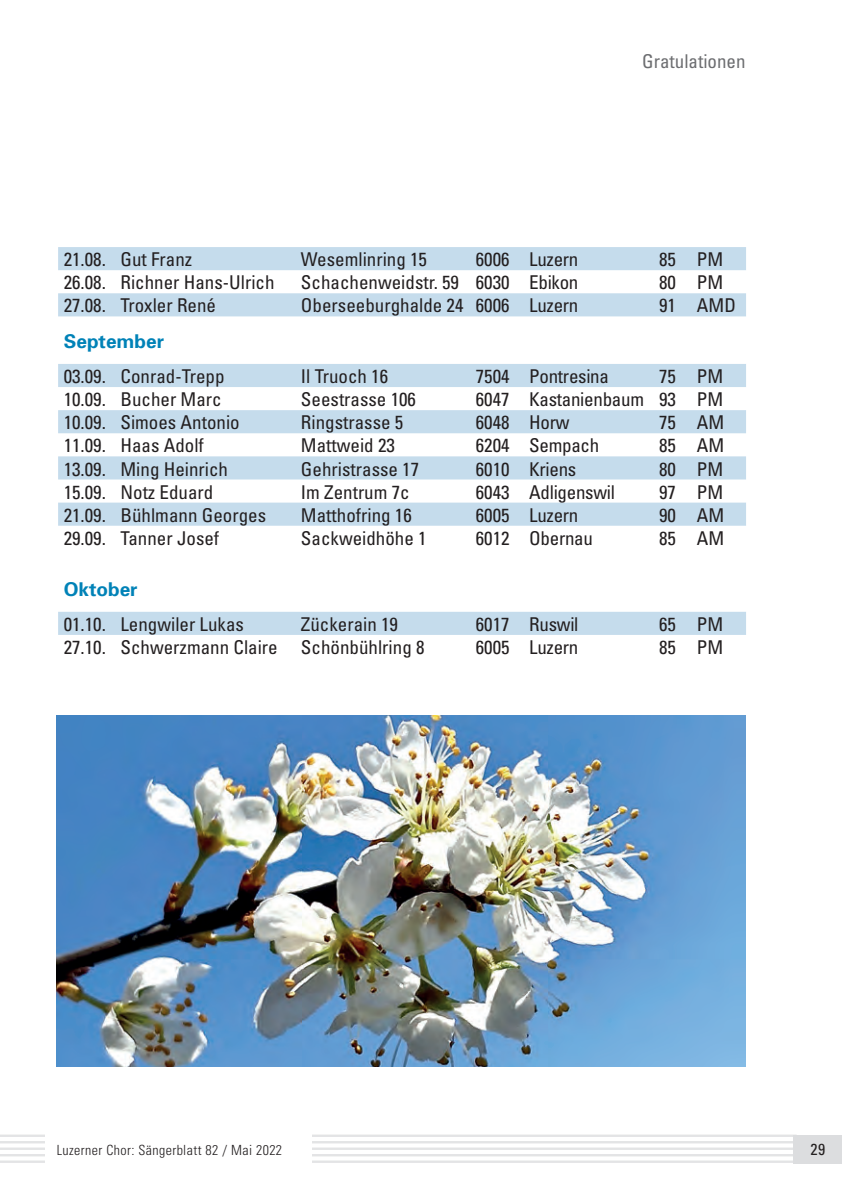
<style>
.page{position:relative;width:842px;height:1191px;background:#fff}
.page>*{position:absolute;margin:0;border:0;box-sizing:border-box;transform-origin:0 0}
.t1{font:condensed 19px "Univers";color:#231f20}
.t2{font:700 19px "Univers";color:#0082b7}
.t3{font:condensed 19px "Univers";color:#6c6d70}
.t4{font:condensed 16px "Univers";color:#231f20}
.t5{font:300 condensed 14px "Univers";letter-spacing:.03em;color:#231f20}
</style>
<div class="page">
<hr style="left:0;top:1141px;width:797px;height:2px;background:#d1d2d4">
<hr style="left:0;top:1134px;width:797px;height:3px;background:#d1d2d4">
<hr style="left:0;top:1147px;width:797px;height:3px;background:#d1d2d4">
<hr style="left:0;top:1154px;width:797px;height:2px;background:#d1d2d4">
<hr style="left:0;top:1160px;width:797px;height:2px;background:#d1d2d4">
<div style="left:794px;top:1134px;width:48px;height:29px;background:#dcdddf"></div>
<div style="left:45px;top:1133px;width:267px;height:32px;background:#fff"></div>
<svg style="left:58px;top:247px;width:688px;height:388px"></svg>
<img style="left:57px;top:715px;width:689px;height:351px">
<p class="t3" style="left:642px;top:50px;width:105px">Gratulationen</p>
<p class="t1" style="left:64px;top:247px;width:130px">21.08. Gut Franz</p>
<p class="t1" style="left:301px;top:247px;width:128px">Wesemlinring 15</p>
<p class="t1" style="left:476px;top:247px;width:104px">6006 Luzern</p>
<p class="t1" style="left:659px;top:247px;width:66px">85 PM</p>
<p class="t1" style="left:64px;top:270px;width:212px">26.08. Richner Hans-Ulrich</p>
<p class="t1" style="left:301px;top:270px;width:279px">Schachenweidstr. 59 6030 Ebikon</p>
<p class="t1" style="left:659px;top:270px;width:66px">80 PM</p>
<p class="t1" style="left:64px;top:294px;width:154px">27.08. Troxler René</p>
<p class="t1" style="left:301px;top:294px;width:279px">Oberseeburghalde 24 6006 Luzern</p>
<p class="t1" style="left:659px;top:294px;width:78px">91 AMD</p>
<p class="t2" style="left:64px;top:329px;width:102px">September</p>
<p class="t1" style="left:64px;top:364px;width:162px">03.09. Conrad-Trepp</p>
<p class="t1" style="left:301px;top:364px;width:89px">Il Truoch 16</p>
<p class="t1" style="left:476px;top:364px;width:135px">7504 Pontresina</p>
<p class="t1" style="left:659px;top:364px;width:66px">75 PM</p>
<p class="t1" style="left:64px;top:387px;width:160px">10.09. Bucher Marc</p>
<p class="t1" style="left:301px;top:387px;width:117px">Seestrasse 106</p>
<p class="t1" style="left:476px;top:387px;width:249px">6047 Kastanienbaum 93 PM</p>
<p class="t1" style="left:64px;top:410px;width:177px">10.09. Simoes Antonio</p>
<p class="t1" style="left:301px;top:410px;width:104px">Ringstrasse 5</p>
<p class="t1" style="left:476px;top:410px;width:95px">6048 Horw</p>
<p class="t1" style="left:659px;top:410px;width:67px">75 AM</p>
<p class="t1" style="left:64px;top:433px;width:142px">11.09. Haas Adolf</p>
<p class="t1" style="left:301px;top:433px;width:95px">Mattweid 23</p>
<p class="t1" style="left:476px;top:433px;width:125px">6204 Sempach</p>
<p class="t1" style="left:659px;top:433px;width:67px">85 AM</p>
<p class="t1" style="left:64px;top:457px;width:166px">13.09. Ming Heinrich</p>
<p class="t1" style="left:301px;top:457px;width:120px">Gehristrasse 17</p>
<p class="t1" style="left:476px;top:457px;width:102px">6010 Kriens</p>
<p class="t1" style="left:659px;top:457px;width:66px">80 PM</p>
<p class="t1" style="left:64px;top:480px;width:151px">15.09. Notz Eduard</p>
<p class="t1" style="left:301px;top:480px;width:110px">Im Zentrum 7c</p>
<p class="t1" style="left:476px;top:480px;width:141px">6043 Adligenswil</p>
<p class="t1" style="left:659px;top:480px;width:66px">97 PM</p>
<p class="t1" style="left:64px;top:503px;width:204px">21.09. Bühlmann Georges</p>
<p class="t1" style="left:301px;top:503px;width:112px">Matthofring 16</p>
<p class="t1" style="left:476px;top:503px;width:104px">6005 Luzern</p>
<p class="t1" style="left:659px;top:503px;width:67px">90 AM</p>
<p class="t1" style="left:64px;top:526px;width:157px">29.09. Tanner Josef</p>
<p class="t1" style="left:301px;top:526px;width:127px">Sackweidhöhe 1</p>
<p class="t1" style="left:476px;top:526px;width:119px">6012 Obernau</p>
<p class="t1" style="left:659px;top:526px;width:67px">85 AM</p>
<p class="t2" style="left:64px;top:577px;width:75px">Oktober</p>
<p class="t1" style="left:64px;top:612px;width:182px">01.10. Lengwiler Lukas</p>
<p class="t1" style="left:301px;top:612px;width:99px">Zückerain 19</p>
<p class="t1" style="left:476px;top:612px;width:104px">6017 Ruswil</p>
<p class="t1" style="left:659px;top:612px;width:66px">65 PM</p>
<p class="t1" style="left:64px;top:635px;width:362px">27.10. Schwerzmann Claire Schönbühlring 8</p>
<p class="t1" style="left:476px;top:635px;width:104px">6005 Luzern</p>
<p class="t1" style="left:659px;top:635px;width:66px">85 PM</p>
<p class="t5" style="left:57px;top:1141px;width:227px">Luzerner Chor: Sängerblatt 82 / Mai 2022</p>
<p class="t4" style="left:810px;top:1139px;width:16px">29</p>
</div>
